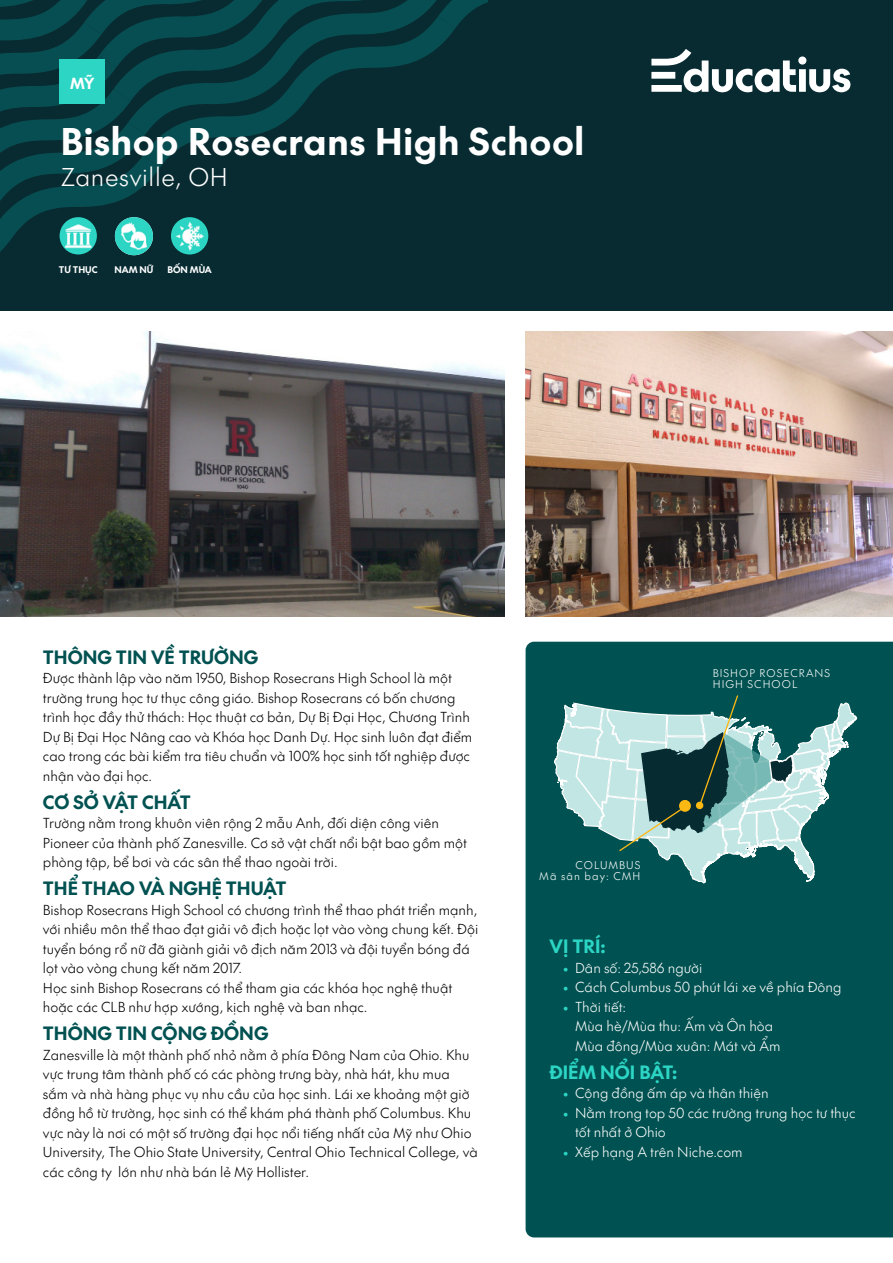
<style>
.page{position:relative;width:893px;height:1263px;background:#fff}
.page>*{position:absolute;margin:0;border:0;box-sizing:border-box;transform-origin:0 0}
.t1{font:36px "SVN The Future Bold";letter-spacing:.025em;color:#fff}
.t2{font:24px "SVN The Future Light";letter-spacing:.025em;color:#fff}
.t3{font:18px "SVN The Future Bold";color:#005151}
.t4{font:18px "SVN The Future Bold";color:#2cd5c4}
.t5{font:15px "SVN The Future Bold";color:#fff}
.t6{font:13.5px/19.5px "SVN The Future Light";color:#000}
.t7{font:13.5px/19.5px "SVN The Future Light";color:#fff}
.t8{font:10.5px/10.8px "SVN The Future Light";letter-spacing:.1em;color:#fff;text-align:right}
.t9{font:9px "SVN The Future Bold";color:#fff}
.s1{font-family:"The Future";font-weight:300;color:#2cd5c4}
</style>
<div class="page">
<div style="left:0;top:0;width:893px;height:310px;background:#072b31"></div>
<svg style="left:0;top:0;width:487px;height:256px"></svg>
<img style="left:0;top:332px;width:504px;height:285px">
<img style="left:526px;top:332px;width:367px;height:285px">
<div style="left:60px;top:60px;width:45px;height:44px;background:#2cd5c4"></div>
<div style="left:526px;top:642px;width:367px;height:595px;background:#005151"></div>
<svg style="left:651px;top:49px;width:199px;height:43px"></svg>
<img style="left:115px;top:217px;width:38px;height:38px;border-radius:19px">
<img style="left:60px;top:217px;width:37px;height:37px;border-radius:19px">
<img style="left:171px;top:217px;width:37px;height:37px;border-radius:19px">
<svg style="left:553px;top:694px;width:305px;height:209px"></svg>
<p class="t5" style="left:70px;top:71px;width:26px">MỸ</p>
<h1 class="t1" style="left:61px;top:112px;width:525px">Bishop Rosecrans High School</h1>
<h2 class="t2" style="left:61px;top:159px;width:169px">Zanesville, OH</h2>
<p class="t9" style="left:59px;top:262px;width:40px">TƯ THỤC</p>
<p class="t9" style="left:114px;top:262px;width:41px">NAM NỮ</p>
<p class="t9" style="left:167px;top:262px;width:46px">BỐN MÙA</p>
<h3 class="t3" style="left:43px;top:643px;width:217px">THÔNG TIN VỀ TRƯỜNG</h3>
<p class="t6" style="left:43px;top:668px;width:431px">Được thành lập vào năm 1950, Bishop Rosecrans High School là một trường trung học tư thục công giáo. Bishop Rosecrans có bốn chương trình học đầy thử thách: Học thuật cơ bản, Dự Bị Đại Học, Chương Trình Dự Bị Đại Học Nâng cao và Khóa học Danh Dự. Học sinh luôn đạt điểm cao trong các bài kiểm tra tiêu chuẩn và 100% học sinh tốt nghiệp được nhận vào đại học.</p>
<h3 class="t3" style="left:43px;top:788px;width:149px">CƠ SỞ VẬT CHẤT</h3>
<p class="t6" style="left:43px;top:813px;width:425px">Trường nằm trong khuôn viên rộng 2 mẫu Anh, đối diện công viên<br>Pioneer của thành phố Zanesville. Cơ sở vật chất nổi bật bao gồm một phòng tập, bể bơi và các sân thể thao ngoài trời.</p>
<h3 class="t3" style="left:43px;top:874px;width:245px">THỂ THAO VÀ NGHỆ THUẬT</h3>
<p class="t6" style="left:43px;top:899px;width:437px">Bishop Rosecrans High School có chương trình thể thao phát triển mạnh, với nhiều môn thể thao đạt giải vô địch hoặc lọt vào vòng chung kết. Đội tuyển bóng rổ nữ đã giành giải vô địch năm 2013 và đội tuyển bóng đá lọt vào vòng chung kết năm 2017.<br>Học sinh Bishop Rosecrans có thể tham gia các khóa học nghệ thuật hoặc các CLB như hợp xướng, kịch nghệ và ban nhạc.</p>
<h3 class="t3" style="left:43px;top:1019px;width:227px">THÔNG TIN CỘNG ĐỒNG</h3>
<p class="t6" style="left:43px;top:1044px;width:436px">Zanesville là một thành phố nhỏ nằm ở phía Đông Nam của Ohio. Khu vực trung tâm thành phố có các phòng trưng bày, nhà hát, khu mua sắm và nhà hàng phục vụ nhu cầu của học sinh. Lái xe khoảng một giờ đồng hồ từ trường, học sinh có thể khám phá thành phố Columbus. Khu vực này là nơi có một số trường đại học nổi tiếng nhất của Mỹ như Ohio University, The Ohio State University, Central Ohio Technical College, và các công ty lớn như nhà bán lẻ Mỹ Hollister.</p>
<p class="t8" style="left:539px;top:859px;width:103px">COLUMBUS<br>Mã sân bay: CMH</p>
<p class="t8" style="left:713px;top:667px;width:119px;text-align:left">BISHOP ROSECRANS<br>HIGH SCHOOL</p>
<h3 class="t4" style="left:550px;top:932px;width:58px">VỊ TRÍ:</h3>
<p class="t7" style="left:562px;top:957px;width:141px"><span class="s1">•</span> Dân số: 25,586 người</p>
<p class="t7" style="left:562px;top:977px;width:281px"><span class="s1">•</span> Cách Columbus 50 phút lái xe về phía Đông</p>
<p class="t7" style="left:575px;top:996px;width:207px;text-indent:-13px"><span class="s1">•</span> Thời tiết:<br>Mùa hè/Mùa thu: Ấm và Ôn hòa<br>Mùa đông/Mùa xuân: Mát và Ẩm</p>
<h3 class="t4" style="left:550px;top:1057px;width:129px">ĐIỂM NỔI BẬT:</h3>
<p class="t7" style="left:562px;top:1083px;width:208px"><span class="s1">•</span> Cộng đồng ấm áp và thân thiện</p>
<p class="t7" style="left:575px;top:1102px;width:282px;text-indent:-13px"><span class="s1">•</span> Nằm trong top 50 các trường trung học tư thục tốt nhất ở Ohio</p>
<p class="t7" style="left:562px;top:1141px;width:182px"><span class="s1">•</span> Xếp hạng A trên Niche.com</p>
</div>
